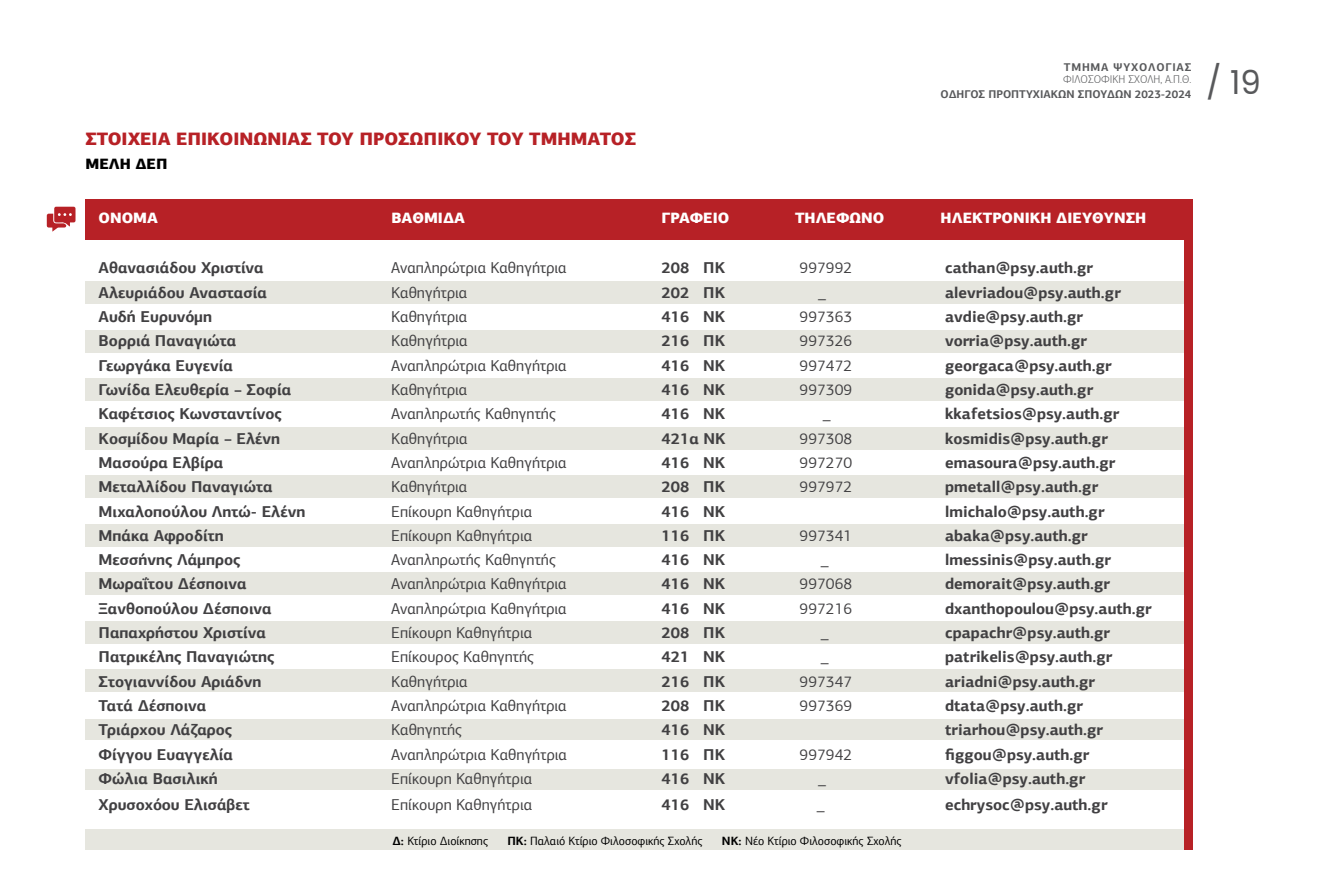
<style>
.page{position:relative;width:1319px;height:893px;background:#fff}
.page>*{position:absolute;margin:0;border:0;box-sizing:border-box;transform-origin:0 0}
.t1{font:33px "Poppins";color:#58595b}
.t2{font:900 18px "PF Agora Sans Pro";color:#b72126}
.t3{font:700 15.75px "PF Agora Sans Pro";color:#414042}
.t4{font:15.75px "PF Agora Sans Pro";color:#414042}
.t5{font:900 15px "PF Agora Sans Pro";color:#fff}
.t6{font:900 15px "PF Agora Sans Pro";color:#000}
.t7{font:12px "PF Agora Sans Pro";color:#000}
.t8{font:700 11.25px "PF Agora Sans Pro";color:#58595b}
.t9{font:700 11.25px "PF Agora Sans Pro";letter-spacing:.07em;color:#58595b}
.t10{font:300 11.25px "PF Agora Sans Pro";color:#58595b}
.s1{font-weight:700}
</style>
<div class="page">
<div style="left:85px;top:281px;width:1103px;height:23px;background:#e6e6df"></div>
<div style="left:85px;top:330px;width:1103px;height:23px;background:#e6e6df"></div>
<div style="left:85px;top:378px;width:1103px;height:23px;background:#e6e6df"></div>
<div style="left:85px;top:427px;width:1103px;height:23px;background:#e6e6df"></div>
<div style="left:85px;top:475px;width:1103px;height:23px;background:#e6e6df"></div>
<div style="left:85px;top:524px;width:1103px;height:23px;background:#e6e6df"></div>
<div style="left:85px;top:573px;width:1103px;height:22px;background:#e6e6df"></div>
<div style="left:85px;top:621px;width:1103px;height:23px;background:#e6e6df"></div>
<div style="left:85px;top:670px;width:1103px;height:22px;background:#e6e6df"></div>
<div style="left:85px;top:199px;width:1107px;height:40px;background:#b72126"></div>
<div style="left:85px;top:719px;width:1107px;height:21px;background:#e6e6df"></div>
<div style="left:85px;top:769px;width:1107px;height:21px;background:#e6e6df"></div>
<div style="left:85px;top:830px;width:1107px;height:20px;background:#e6e6df"></div>
<div style="left:1184px;top:199px;width:8px;height:651px;background:#b72126"></div>
<svg style="left:47px;top:207px;width:28px;height:25px"></svg>
<p class="t2" style="left:85px;top:127px;width:552px">ΣΤΟΙΧΕΊΑ ΕΠΙΚΟΙΝΩΝΊΑΣ ΤΟΥ ΠΡΟΣΩΠΙΚΟΎ ΤΟΥ ΤΜΉΜΑΤΟΣ</p>
<p class="t6" style="left:85px;top:154px;width:84px">ΜΈΛΗ ΔΕΠ</p>
<p class="t9" style="left:1063px;top:60px;width:129px">ΤΜΉΜΑ ΨΥΧΟΛΟΓΊΑΣ</p>
<p class="t10" style="left:1063px;top:73px;width:129px">ΦΙΛΟΣΟΦΙΚΉ ΣΧΟΛΉ, Α.Π.Θ.</p>
<p class="t8" style="left:940px;top:87px;width:252px">ΟΔΗΓΟΣ ΠΡΟΠΤΥΧΙΑΚΩΝ ΣΠΟΥΔΩΝ 2023-2024</p>
<p class="t9" style="left:1063px;top:85px;width:129px">ΤΜΉΜΑ ΨΥΧΟΛΟΓΊΑΣ</p>
<h1 class="t1" style="left:1205px;top:63px;width:56px">/ 19</h1>
<p class="t5" style="left:99px;top:208px;width:61px">ΌΝΟΜΑ</p>
<p class="t5" style="left:391px;top:208px;width:75px">ΒΑΘΜΊΔΑ</p>
<p class="t5" style="left:661px;top:208px;width:69px">ΓΡΑΦΕΊΟ</p>
<p class="t5" style="left:795px;top:208px;width:91px">ΤΗΛΈΦΩΝΟ</p>
<p class="t5" style="left:940px;top:208px;width:207px">ΗΛΕΚΤΡΟΝΙΚΉ ΔΙΕΎΘΥΝΣΗ</p>
<p class="t3" style="left:99px;top:258px;width:167px">Αθανασιάδου Xριστίνα</p>
<p class="t4" style="left:391px;top:259px;width:177px">Αναπληρώτρια Καθηγήτρια</p>
<p class="t3" style="left:661px;top:258px;width:65px">208 ΠΚ</p>
<p class="t4" style="left:799px;top:259px;width:54px">997992</p>
<p class="t3" style="left:945px;top:258px;width:149px">cathan@psy.auth.gr</p>
<p class="t3" style="left:99px;top:282px;width:170px">Αλευριάδου Αναστασία</p>
<p class="t4" style="left:391px;top:283px;width:78px">Καθηγήτρια</p>
<p class="t3" style="left:661px;top:282px;width:65px">202 ΠΚ</p>
<p class="t4" style="left:818px;top:283px;width:9px">_</p>
<p class="t3" style="left:945px;top:282px;width:177px">alevriadou@psy.auth.gr</p>
<p class="t3" style="left:99px;top:307px;width:115px">Aυδή Eυρυνόμη</p>
<p class="t4" style="left:391px;top:307px;width:78px">Καθηγήτρια</p>
<p class="t3" style="left:661px;top:307px;width:65px">416 ΝΚ</p>
<p class="t4" style="left:799px;top:307px;width:54px">997363</p>
<p class="t3" style="left:945px;top:307px;width:139px">avdie@psy.auth.gr</p>
<p class="t3" style="left:99px;top:331px;width:139px">Bορριά Παναγιώτα</p>
<p class="t4" style="left:391px;top:332px;width:78px">Kαθηγήτρια</p>
<p class="t3" style="left:661px;top:331px;width:65px">216 ΠΚ</p>
<p class="t4" style="left:799px;top:332px;width:54px">997326</p>
<p class="t3" style="left:945px;top:331px;width:143px">vorria@psy.auth.gr</p>
<p class="t3" style="left:99px;top:355px;width:136px">Γεωργάκα Eυγενία</p>
<p class="t4" style="left:391px;top:356px;width:177px">Αναπληρώτρια Καθηγήτρια</p>
<p class="t3" style="left:661px;top:355px;width:65px">416 ΝΚ</p>
<p class="t4" style="left:799px;top:356px;width:54px">997472</p>
<p class="t3" style="left:945px;top:355px;width:168px">georgaca@psy.auth.gr</p>
<p class="t3" style="left:99px;top:380px;width:194px">Γωνίδα Eλευθερία – Σοφία</p>
<p class="t4" style="left:391px;top:380px;width:78px">Καθηγήτρια</p>
<p class="t3" style="left:661px;top:380px;width:65px">416 ΝΚ</p>
<p class="t4" style="left:799px;top:380px;width:54px">997309</p>
<p class="t3" style="left:945px;top:380px;width:150px">gonida@psy.auth.gr</p>
<p class="t3" style="left:99px;top:404px;width:185px">Καφέτσιος Κωνσταντίνος</p>
<p class="t4" style="left:391px;top:404px;width:166px">Αναπληρωτής Καθηγητής</p>
<p class="t3" style="left:661px;top:404px;width:65px">416 ΝΚ</p>
<p class="t4" style="left:822px;top:404px;width:9px">_</p>
<p class="t3" style="left:945px;top:404px;width:176px">kkafetsios@psy.auth.gr</p>
<p class="t3" style="left:99px;top:428px;width:183px">Kοσμίδου Mαρία – Ελένη</p>
<p class="t4" style="left:391px;top:429px;width:78px">Kαθηγήτρια</p>
<p class="t3" style="left:661px;top:428px;width:66px">421α ΝΚ</p>
<p class="t4" style="left:799px;top:429px;width:54px">997308</p>
<p class="t3" style="left:945px;top:428px;width:164px">kosmidis@psy.auth.gr</p>
<p class="t3" style="left:99px;top:452px;width:126px">Mασούρα Eλβίρα</p>
<p class="t4" style="left:391px;top:453px;width:177px">Αναπληρώτρια Καθηγήτρια</p>
<p class="t3" style="left:661px;top:452px;width:65px">416 ΝΚ</p>
<p class="t4" style="left:799px;top:453px;width:54px">997270</p>
<p class="t3" style="left:945px;top:452px;width:172px">emasoura@psy.auth.gr</p>
<p class="t3" style="left:99px;top:477px;width:175px">Μεταλλίδου Παναγιώτα</p>
<p class="t4" style="left:391px;top:477px;width:78px">Καθηγήτρια</p>
<p class="t3" style="left:661px;top:477px;width:65px">208 ΠΚ</p>
<p class="t4" style="left:799px;top:477px;width:54px">997972</p>
<p class="t3" style="left:945px;top:477px;width:154px">pmetall@psy.auth.gr</p>
<p class="t3" style="left:99px;top:501px;width:208px">Μιχαλοπούλου Λητώ- Ελένη</p>
<p class="t4" style="left:391px;top:502px;width:142px">Επίκουρη Καθηγήτρια</p>
<p class="t3" style="left:661px;top:501px;width:65px">416 ΝΚ</p>
<p class="t3" style="left:945px;top:501px;width:161px">lmichalo@psy.auth.gr</p>
<p class="t3" style="left:99px;top:525px;width:127px">Μπάκα Αφροδίτη</p>
<p class="t4" style="left:391px;top:526px;width:142px">Επίκουρη Καθηγήτρια</p>
<p class="t3" style="left:661px;top:525px;width:65px">116 ΠΚ</p>
<p class="t4" style="left:799px;top:526px;width:54px">997341</p>
<p class="t3" style="left:945px;top:525px;width:144px">abaka@psy.auth.gr</p>
<p class="t3" style="left:99px;top:550px;width:143px">Μεσσήνης Λάμπρος</p>
<p class="t4" style="left:391px;top:550px;width:166px">Αναπληρωτής Καθηγητής</p>
<p class="t3" style="left:661px;top:550px;width:65px">416 ΝΚ</p>
<p class="t4" style="left:820px;top:550px;width:9px">_</p>
<p class="t3" style="left:945px;top:550px;width:167px">lmessinis@psy.auth.gr</p>
<p class="t3" style="left:99px;top:574px;width:149px">Μωραΐτου Δέσποινα</p>
<p class="t4" style="left:391px;top:575px;width:177px">Αναπληρώτρια Καθηγήτρια</p>
<p class="t3" style="left:661px;top:574px;width:65px">416 ΝΚ</p>
<p class="t4" style="left:799px;top:575px;width:54px">997068</p>
<p class="t3" style="left:945px;top:574px;width:166px">demorait@psy.auth.gr</p>
<p class="t3" style="left:99px;top:598px;width:174px">Ξανθοπούλου Δέσποινα</p>
<p class="t4" style="left:391px;top:599px;width:177px">Αναπληρώτρια Καθηγήτρια</p>
<p class="t3" style="left:661px;top:598px;width:65px">416 ΝΚ</p>
<p class="t4" style="left:799px;top:599px;width:54px">997216</p>
<p class="t3" style="left:945px;top:598px;width:208px">dxanthopoulou@psy.auth.gr</p>
<p class="t3" style="left:99px;top:623px;width:169px">Παπαχρήστου Χριστίνα</p>
<p class="t4" style="left:391px;top:623px;width:142px">Επίκουρη Καθηγήτρια</p>
<p class="t3" style="left:661px;top:623px;width:65px">208 ΠΚ</p>
<p class="t4" style="left:820px;top:623px;width:9px">_</p>
<p class="t3" style="left:945px;top:623px;width:166px">cpapachr@psy.auth.gr</p>
<p class="t3" style="left:99px;top:647px;width:177px">Πατρικέλης Παναγιώτης</p>
<p class="t4" style="left:391px;top:647px;width:144px">Επίκουρος Καθηγητής</p>
<p class="t3" style="left:661px;top:647px;width:65px">421 ΝΚ</p>
<p class="t4" style="left:820px;top:647px;width:9px">_</p>
<p class="t3" style="left:945px;top:647px;width:169px">patrikelis@psy.auth.gr</p>
<p class="t3" style="left:99px;top:671px;width:164px">Στογιαννίδου Aριάδνη</p>
<p class="t4" style="left:391px;top:672px;width:78px">Kαθηγήτρια</p>
<p class="t3" style="left:661px;top:671px;width:65px">216 ΠΚ</p>
<p class="t4" style="left:799px;top:672px;width:54px">997347</p>
<p class="t3" style="left:945px;top:671px;width:151px">ariadni@psy.auth.gr</p>
<p class="t3" style="left:99px;top:696px;width:109px">Τατά Δέσποινα</p>
<p class="t4" style="left:391px;top:696px;width:177px">Αναπληρώτρια Καθηγήτρια</p>
<p class="t3" style="left:661px;top:696px;width:65px">208 ΠΚ</p>
<p class="t4" style="left:799px;top:696px;width:54px">997369</p>
<p class="t3" style="left:945px;top:696px;width:139px">dtata@psy.auth.gr</p>
<p class="t3" style="left:99px;top:720px;width:135px">Τριάρχου Λάζαρος</p>
<p class="t4" style="left:391px;top:720px;width:72px">Καθηγητής</p>
<p class="t3" style="left:661px;top:720px;width:65px">416 ΝΚ</p>
<p class="t3" style="left:945px;top:720px;width:159px">triarhou@psy.auth.gr</p>
<p class="t3" style="left:99px;top:744px;width:136px">Φίγγου Ευαγγελία</p>
<p class="t4" style="left:391px;top:745px;width:177px">Αναπληρώτρια Kαθηγήτρια</p>
<p class="t3" style="left:661px;top:744px;width:65px">116 ΠΚ</p>
<p class="t4" style="left:799px;top:745px;width:54px">997942</p>
<p class="t3" style="left:945px;top:744px;width:146px">figgou@psy.auth.gr</p>
<p class="t3" style="left:99px;top:768px;width:121px">Φώλια Βασιλική</p>
<p class="t4" style="left:391px;top:769px;width:142px">Επίκουρη Καθηγήτρια</p>
<p class="t3" style="left:661px;top:768px;width:65px">416 ΝΚ</p>
<p class="t4" style="left:818px;top:769px;width:9px">_</p>
<p class="t3" style="left:945px;top:768px;width:142px">vfolia@psy.auth.gr</p>
<p class="t3" style="left:99px;top:795px;width:153px">Χρυσοχόου Ελισάβετ</p>
<p class="t4" style="left:391px;top:795px;width:142px">Επίκουρη Καθηγήτρια</p>
<p class="t3" style="left:661px;top:795px;width:65px">416 ΝΚ</p>
<p class="t4" style="left:816px;top:795px;width:9px">_</p>
<p class="t7" style="left:392px;top:834px;width:97px"><span class="s1">Δ:</span> Κτίριο Διοίκησης</p>
<p class="t7" style="left:507px;top:834px;width:197px"><span class="s1">ΠΚ:</span> Παλαιό Κτίριο Φιλοσοφικής Σχολής</p>
<p class="t7" style="left:721px;top:834px;width:181px"><span class="s1">ΝΚ:</span> Νέο Κτίριο Φιλοσοφικής Σχολής</p>
<p class="t3" style="left:945px;top:795px;width:164px">echrysoc@psy.auth.gr</p>
</div>
